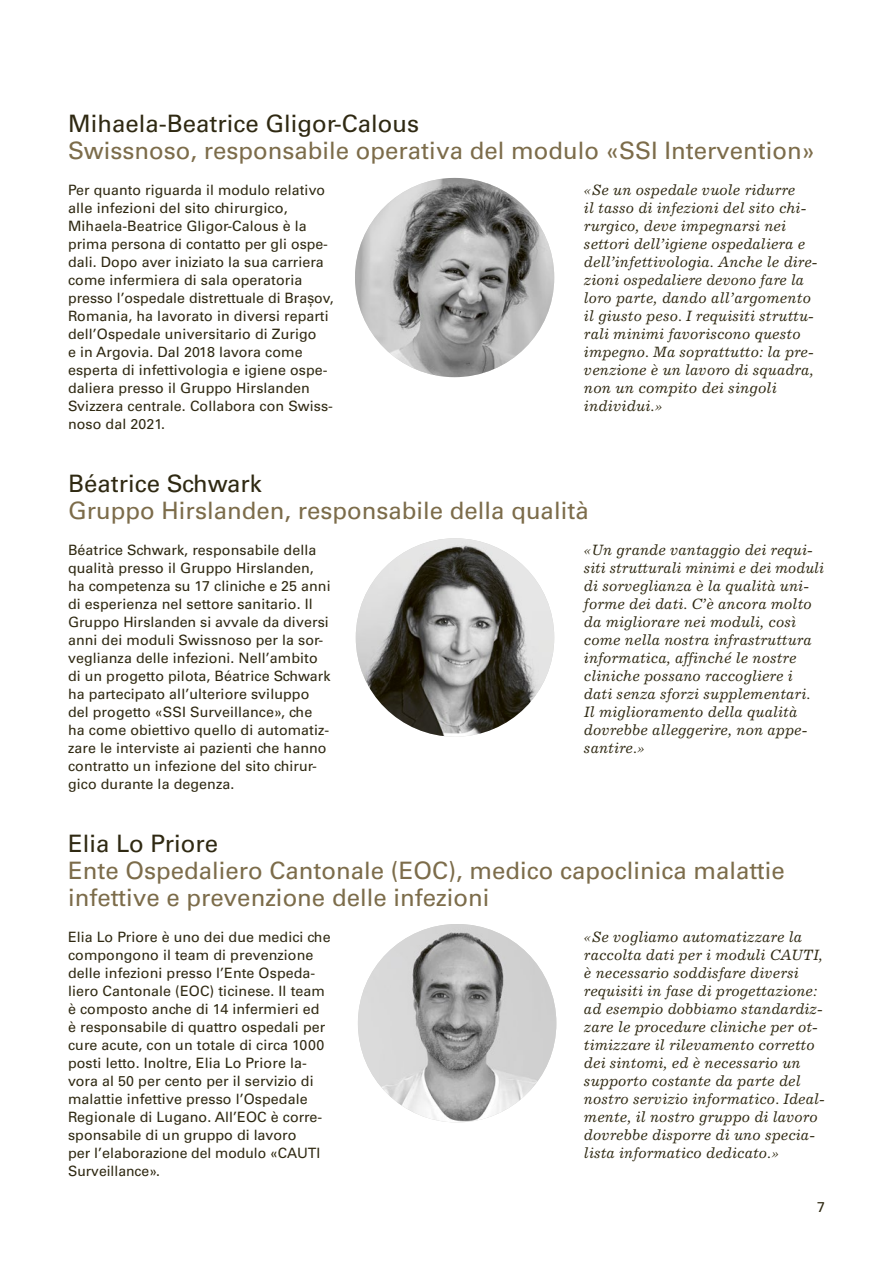
<style>
.page{position:relative;width:893px;height:1263px;background:#fff}
.page>*{position:absolute;margin:0;border:0;box-sizing:border-box;transform-origin:0 0}
.t1{font:24px/27px "Univers LT Std";color:#7c6c4a}
.t2{font:24px "Univers LT Std";color:#2f2912}
.t3{font:italic 15px/18px "Excelsior LT Std";color:#2f2912}
.t4{font:14.25px/18px "Univers LT Std";letter-spacing:.005em;color:#2f2912}
.s1{font-family:"Arial";font-size:13.95px}
</style>
<div class="page">
<img style="left:358px;top:924px;width:198px;height:198px;border-radius:99px">
<img style="left:356px;top:538px;width:198px;height:199px;border-radius:99px">
<img style="left:355px;top:178px;width:199px;height:199px;border-radius:100px">
<h1 class="t2" style="left:68px;top:109px;width:353px">Mihaela-Beatrice Gligor-Calous</h1>
<h1 class="t1" style="left:68px;top:137px;width:749px">Swissnoso, responsabile operativa del modulo «SSI Intervention»</h1>
<p class="t4" style="left:68px;top:181px;width:267px">Per quanto riguarda il modulo relativo alle infezioni del sito chirurgico, Mihaela-Beatrice Gligor-Calous è la prima persona di contatto per gli ospe&shy;dali. Dopo aver iniziato la sua carriera come infermiera di sala operatoria presso l’ospedale distrettuale di Bra<span class="s1">ș</span>ov, Romania, ha lavorato in diversi reparti dell’Ospedale universitario di Zurigo<br>e in Argovia. Dal 2018 lavora come esperta di infettivologia e igiene ospe&shy;daliera presso il Gruppo Hirslanden Svizzera centrale. Collabora con Swiss&shy;noso dal 2021.</p>
<p class="t3" style="left:584px;top:181px;width:235px">«Se un ospedale vuole ridurre<br>il tasso di infezioni del sito chi&shy;rurgico, deve impegnarsi nei settori dell’igiene ospedaliera e dell’infettivologia. Anche le dire&shy;zioni ospedaliere devono fare la loro parte, dando all’argomento il giusto peso. I requisiti struttu&shy;rali minimi favoriscono questo impegno. Ma soprattutto: la pre&shy;venzione è un lavoro di squadra, non un compito dei singoli individui.»</p>
<h1 class="t2" style="left:68px;top:469px;width:195px">Béatrice Schwark</h1>
<h1 class="t1" style="left:68px;top:497px;width:522px">Gruppo Hirslanden, responsabile della qualità</h1>
<p class="t4" style="left:68px;top:541px;width:264px">Béatrice Schwark, responsabile della qualità presso il Gruppo Hirslanden, ha competenza su 17 cliniche e 25 anni di esperienza nel settore sanitario. Il Gruppo Hirslanden si avvale da diversi anni dei moduli Swissnoso per la sor&shy;veglianza delle infezioni. Nell’ambito di un progetto pilota, Béatrice Schwark ha partecipato all’ulteriore sviluppo del progetto «SSI Surveillance», che ha come obiettivo quello di automatiz&shy;zare le interviste ai pazienti che hanno contratto un infezione del sito chirur&shy;gico durante la degenza.</p>
<p class="t3" style="left:584px;top:541px;width:242px">«Un grande vantaggio dei requi&shy;siti strutturali minimi e dei moduli di sorveglianza è la qualità uni&shy;forme dei dati. C’è ancora molto da migliorare nei moduli, così come nella nostra infrastruttura informatica, affinché le nostre cliniche possano raccogliere i dati senza sforzi supplementari.<br>Il miglioramento della qualità dovrebbe alleggerire, non appe&shy;santire.»</p>
<h1 class="t2" style="left:68px;top:829px;width:152px">Elia Lo Priore</h1>
<h1 class="t1" style="left:68px;top:857px;width:718px">Ente Ospedaliero Cantonale (EOC), medico capoclinica malattie infettive e prevenzione delle infezioni</h1>
<p class="t4" style="left:68px;top:928px;width:264px">Elia Lo Priore è uno dei due medici che compongono il team di prevenzione delle infezioni presso l’Ente Ospeda&shy;liero Cantonale (EOC) ticinese. Il team è composto anche di 14 infermieri ed è responsabile di quattro ospedali per cure acute, con un totale di circa 1000 posti letto. Inoltre, Elia Lo Priore la&shy;vora al 50 per cento per il servizio di malattie infettive presso l’Ospedale Regionale di Lugano. All’EOC è corre&shy;sponsabile di un gruppo di lavoro<br>per l’elaborazione del modulo «CAUTI Surveillance».</p>
<p class="t3" style="left:584px;top:928px;width:242px">«Se vogliamo automatizzare la raccolta dati per i moduli CAUTI, è necessario soddisfare diversi requisiti in fase di progettazione: ad esempio dobbiamo standardiz&shy;zare le procedure cliniche per ot&shy;timizzare il rilevamento corretto dei sintomi, ed è necessario un supporto costante da parte del nostro servizio informatico. Ideal&shy;mente, il nostro gruppo di lavoro dovrebbe disporre di uno specia&shy;lista informatico dedicato.»</p>
<p class="t4" style="left:817px;top:1198px;width:9px">7</p>
</div>
